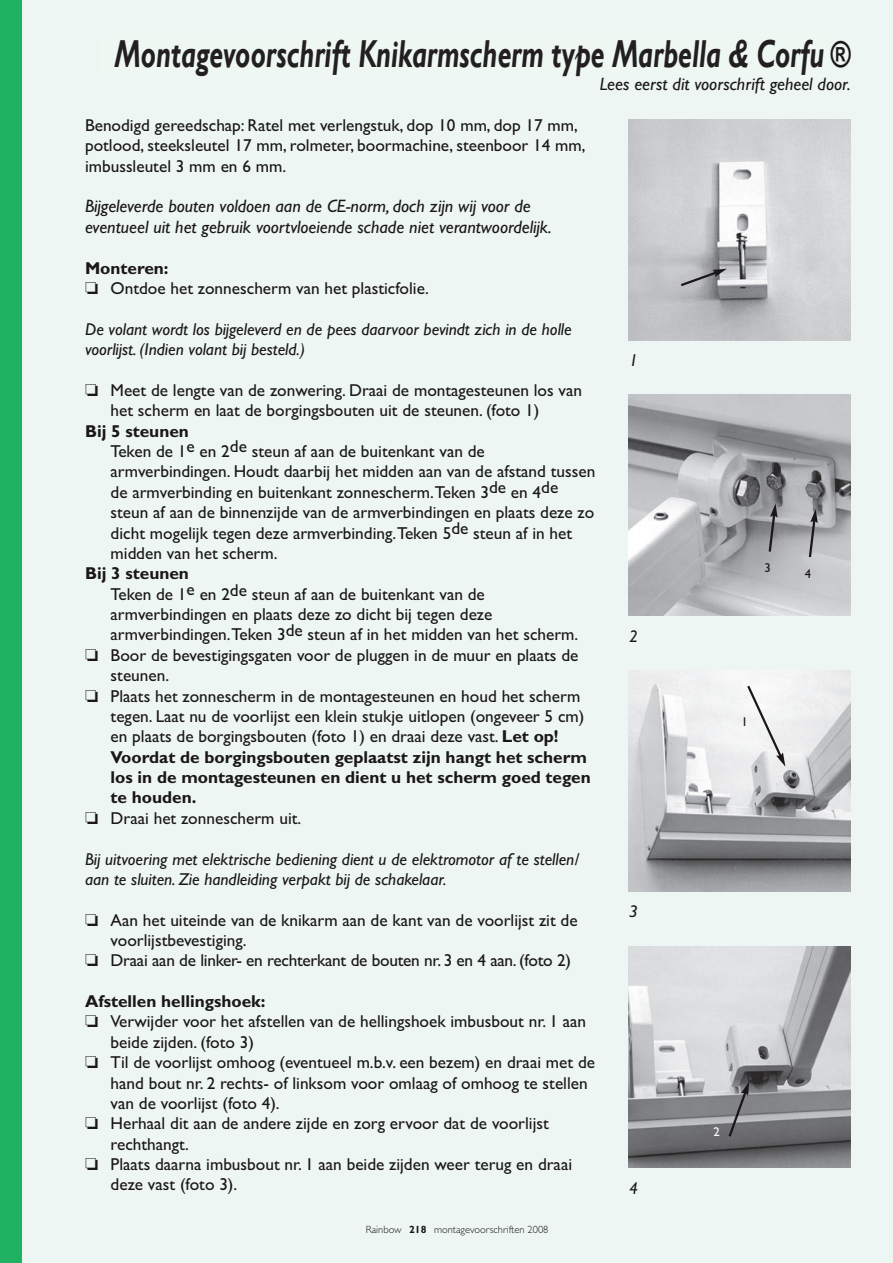
<style>
.page{position:relative;width:893px;height:1263px;background:#fff}
.page>*{position:absolute;margin:0;border:0;box-sizing:border-box;transform-origin:0 0}
.t1{font:italic 700 39px "Gill Sans";color:#231f20;scale:.7 1}
.t2{font:italic 700 36px "Gill Sans";color:#1a161a;scale:.75 1}
.t3{font:italic 18px/20.4px "Gill Sans";color:#1a161a}
.t4{font:17.25px/20.4px "Gill Sans TT";color:#1a161a}
.t5{font:italic 17.25px/20.4px "Gill Sans";color:#1a161a}
.t6{font:700 17.25px/20.4px "Gill Sans";color:#1a161a}
.t7{font:italic 17.1px "Gill Sans";color:#1a161a}
.t8{font:12.75px "Gill Sans TT";color:#1a161a}
.t9{font:12.75px "Gill Sans TT";color:#fff}
.t10{font:300 10.5px "Gill Sans";color:#1a161a}
.s1{font-family:"Gill Sans";font-weight:700}
.s2{font-weight:700}
</style>
<div class="page">
<div style="left:21px;top:0;width:872px;height:1263px;background:#edf6f2"></div>
<img style="left:629px;top:119px;width:221px;height:221px">
<img style="left:629px;top:670px;width:221px;height:221px">
<img style="left:629px;top:946px;width:221px;height:222px">
<svg style="left:745px;top:683px;width:40px;height:84px"></svg>
<svg style="left:727px;top:1081px;width:22px;height:58px"></svg>
<img style="left:629px;top:395px;width:221px;height:221px">
<svg style="left:807px;top:509px;width:11px;height:50px"></svg>
<svg style="left:767px;top:503px;width:11px;height:51px"></svg>
<svg style="left:678px;top:269px;width:49px;height:19px"></svg>
<div style="left:0;top:0;width:21px;height:1263px;background:#1fb263"></div>
<h1 class="t1" style="left:115px;top:31px;width:1016px">Montagevoorschrift Knikarmscherm type Marbella &amp; Corfu</h1>
<h2 class="t2" style="left:224px;top:43px;width:838px">Montagevoorschrift Knikarmscherm type Marbella ®</h2>
<p class="t3" style="left:600px;top:75px;width:252px">Lees eerst dit voorschrift geheel door.</p>
<p class="t4" style="left:85px;top:115px;width:502px">Benodigd gereedschap: Ratel met verlengstuk, dop 10 mm, dop 17 mm, potlood, steeksleutel 17 mm, rolmeter, boormachine, steenboor 14 mm, imbussleutel 3 mm en 6 mm.</p>
<p class="t3" style="left:85px;top:198px;width:468px">Bijgeleverde bouten voldoen aan de CE-norm, doch zijn wij voor de eventueel uit het gebruik voortvloeiende schade niet verantwoordelijk.</p>
<p class="t6" style="left:85px;top:259px;width:85px">Monteren:</p>
<p class="t4" style="left:111px;top:278px;width:320px">Ontdoe het zonnescherm van het plasticfolie.</p>
<p class="t5" style="left:85px;top:321px;width:488px">De volant wordt los bijgeleverd en de pees daarvoor bevindt zich in de holle voorlijst. (Indien volant bij besteld.)</p>
<p class="t4" style="left:111px;top:380px;width:473px">Meet de lengte van de zonwering. Draai de montagesteunen los van het scherm en laat de borgingsbouten uit de steunen. (foto 1)</p>
<p class="t6" style="left:85px;top:422px;width:105px">Bij 5 steunen</p>
<p class="t4" style="left:111px;top:441px;width:486px">Teken de 1e en 2de steun af aan de buitenkant van de armverbindingen. Houdt daarbij het midden aan van de afstand tussen de armverbinding en buitenkant zonnescherm.Teken 3de en 4de steun af aan de binnenzijde van de armverbindingen en plaats deze zo dicht mogelijk tegen deze armverbinding.Teken 5de steun af in het midden van het scherm.</p>
<p class="t6" style="left:85px;top:565px;width:105px">Bij 3 steunen</p>
<p class="t4" style="left:111px;top:583px;width:475px">Teken de 1e en 2de steun af aan de buitenkant van de armverbindingen en plaats deze zo dicht bij tegen deze armverbindingen.Teken 3de steun af in het midden van het scherm.<br>Boor de bevestigingsgaten voor de pluggen in de muur en plaats de steunen.<br>Plaats het zonnescherm in de montagesteunen en houd het scherm tegen. Laat nu de voorlijst een klein stukje uitlopen (ongeveer 5 cm) en plaats de borgingsbouten (foto 1) en draai deze vast. <span class="s1">Let op!</span></p>
<p class="t6" style="left:111px;top:748px;width:482px">Voordat de borgingsbouten geplaatst zijn hangt het scherm los in de montagesteunen en dient u het scherm goed tegen te houden.</p>
<p class="t4" style="left:111px;top:808px;width:192px">Draai het zonnescherm uit.</p>
<p class="t5" style="left:85px;top:850px;width:496px">Bij uitvoering met elektrische bediening dient u de elektromotor af te stellen/ aan te sluiten. Zie handleiding verpakt bij de schakelaar.</p>
<p class="t4" style="left:111px;top:909px;width:468px">Aan het uiteinde van de knikarm aan de kant van de voorlijst zit de voorlijstbevestiging.<br>Draai aan de linker- en rechterkant de bouten nr. 3 en 4 aan. (foto 2)</p>
<p class="t6" style="left:85px;top:993px;width:182px">Afstellen hellingshoek:</p>
<p class="t4" style="left:111px;top:1011px;width:486px">Verwijder voor het afstellen van de hellingshoek imbusbout nr. 1 aan beide zijden. (foto 3)<br>Til de voorlijst omhoog (eventueel m.b.v. een bezem) en draai met de hand bout nr. 2 rechts- of linksom voor omlaag of omhoog te stellen van de voorlijst (foto 4).<br>Herhaal dit aan de andere zijde en zorg ervoor dat de voorlijst rechthangt.<br>Plaats daarna imbusbout nr. 1 aan beide zijden weer terug en draai deze vast (foto 3).</p>
<p class="t7" style="left:629px;top:355px;width:10px">1</p>
<p class="t8" style="left:765px;top:560px;width:8px">3</p>
<p class="t8" style="left:805px;top:566px;width:8px">4</p>
<p class="t7" style="left:629px;top:630px;width:10px">2</p>
<p class="t8" style="left:741px;top:715px;width:8px">1</p>
<p class="t7" style="left:629px;top:906px;width:10px">3</p>
<p class="t9" style="left:713px;top:1124px;width:8px">2</p>
<p class="t7" style="left:629px;top:1182px;width:10px">4</p>
<p class="t10" style="left:366px;top:1224px;width:184px">Rainbow <span class="s2">218</span> montagevoorschriften 2008</p>
</div>
